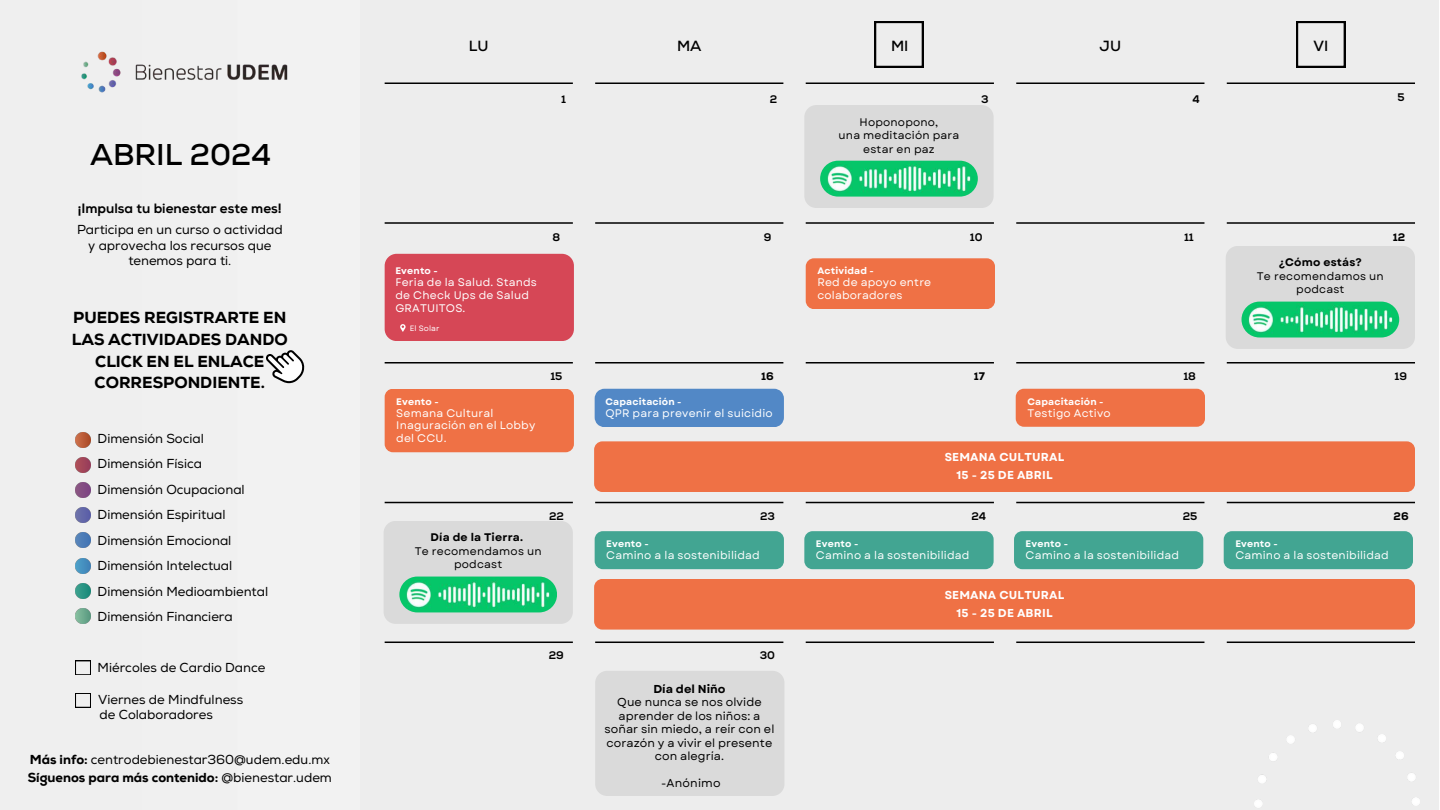
<style>
.page{position:relative;width:1440px;height:810px;background:#fff}
.page>*{position:absolute;margin:0;border:0;box-sizing:border-box;transform-origin:0 0}
.t1{font:700 30px "Nexa";color:#000}
.t2{font:800 16px/21.8px "Nexa";color:#000;text-align:center}
.t3{font:700 14.7px "Nexa";color:#000}
.t4{font:800 13.5px "Nexa";color:#000}
.t5{font:13px/25.5px "Nexa";color:#000}
.t6{font:11.5px/13.5px "Garet";letter-spacing:.005em;color:#000;text-align:center}
.t7{font:700 11.5px/18px "Garet";letter-spacing:.015em;color:#fff;text-align:center}
.t8{font:700 11.5px "Garet";letter-spacing:.005em;color:#000}
.t9{font:11px/12.8px "Garet";letter-spacing:.015em;color:#fff}
.t10{font:11px/13.5px "Garet";letter-spacing:.015em;color:#000;text-align:center}
.t11{font:800 11px "Nexa";color:#000}
.t12{font:700 11px "Garet";letter-spacing:.015em;color:#000}
.t13{font:800 11px "Nexa";color:#000}
.t14{font:700 9.5px "Garet";letter-spacing:.015em;color:#fff}
.t15{font:7.7px "Garet";letter-spacing:.015em;color:#fff}
.s1{font-weight:800}
</style>
<div class="page">
<div style="left:0;top:0;width:360px;height:810px;background:#f0f0f0"></div>
<div style="left:360px;top:0;width:1079px;height:810px;background:#ededed"></div>
<img style="left:67px;top:36px;width:237px;height:68px">
<img style="left:75px;top:432px;width:15px;height:15px">
<img style="left:75px;top:457px;width:15px;height:15px">
<img style="left:75px;top:482px;width:15px;height:15px">
<img style="left:75px;top:508px;width:15px;height:15px">
<img style="left:75px;top:533px;width:15px;height:15px">
<img style="left:75px;top:558px;width:15px;height:15px">
<img style="left:75px;top:583px;width:15px;height:15px">
<img style="left:75px;top:609px;width:15px;height:15px">
<hr style="left:385px;top:82px;width:188px;height:2px;background:#000">
<hr style="left:595px;top:82px;width:188px;height:2px;background:#000">
<hr style="left:806px;top:82px;width:188px;height:2px;background:#000">
<hr style="left:1016px;top:82px;width:188px;height:2px;background:#000">
<hr style="left:1227px;top:82px;width:188px;height:2px;background:#000">
<hr style="left:385px;top:222px;width:188px;height:2px;background:#000">
<hr style="left:595px;top:222px;width:188px;height:2px;background:#000">
<hr style="left:806px;top:222px;width:188px;height:2px;background:#000">
<hr style="left:1016px;top:222px;width:188px;height:2px;background:#000">
<hr style="left:1227px;top:222px;width:188px;height:2px;background:#000">
<hr style="left:385px;top:362px;width:188px;height:2px;background:#000">
<hr style="left:595px;top:362px;width:188px;height:2px;background:#000">
<hr style="left:806px;top:362px;width:188px;height:2px;background:#000">
<hr style="left:1016px;top:362px;width:188px;height:2px;background:#000">
<hr style="left:1227px;top:362px;width:188px;height:2px;background:#000">
<hr style="left:385px;top:502px;width:188px;height:1px;background:#000">
<hr style="left:595px;top:502px;width:188px;height:1px;background:#000">
<hr style="left:806px;top:502px;width:188px;height:1px;background:#000">
<hr style="left:1016px;top:502px;width:188px;height:1px;background:#000">
<hr style="left:1227px;top:502px;width:188px;height:1px;background:#000">
<hr style="left:385px;top:642px;width:188px;height:1px;background:#000">
<hr style="left:595px;top:642px;width:188px;height:1px;background:#000">
<hr style="left:806px;top:642px;width:188px;height:1px;background:#000">
<hr style="left:1016px;top:642px;width:188px;height:1px;background:#000">
<hr style="left:1227px;top:642px;width:188px;height:1px;background:#000">
<svg style="left:266px;top:350px;width:38px;height:33px"></svg>
<svg style="left:1297px;top:22px;width:48px;height:45px"></svg>
<svg style="left:75px;top:693px;width:16px;height:14px"></svg>
<svg style="left:875px;top:22px;width:48px;height:45px"></svg>
<svg style="left:75px;top:661px;width:16px;height:14px"></svg>
<div style="left:595px;top:389px;width:189px;height:38px;background:#5288c6"></div>
<div style="left:804px;top:105px;width:190px;height:103px;background:#dadada;border-radius:12px"></div>
<img style="left:820px;top:161px;width:158px;height:36px;border-radius:18px">
<img style="left:1255px;top:721px;width:164px;height:87px">
<div style="left:595px;top:671px;width:189px;height:125px;background:#dadada;border-radius:12px"></div>
<div style="left:385px;top:254px;width:189px;height:87px;background:#d64756;border-radius:12px"></div>
<svg style="left:400px;top:324px;width:5px;height:8px"></svg>
<div style="left:806px;top:258px;width:189px;height:51px;background:#ef7145;border-radius:8px"></div>
<div style="left:1016px;top:389px;width:189px;height:38px;background:#ef7145;border-radius:8px"></div>
<div style="left:595px;top:531px;width:189px;height:38px;background:#42a592;border-radius:8px"></div>
<div style="left:804px;top:531px;width:190px;height:38px;background:#42a592;border-radius:8px"></div>
<div style="left:1014px;top:531px;width:189px;height:38px;background:#42a592;border-radius:8px"></div>
<div style="left:1224px;top:531px;width:189px;height:38px;background:#42a592;border-radius:8px"></div>
<div style="left:384px;top:521px;width:189px;height:103px;background:#dadada;border-radius:12px"></div>
<img style="left:399px;top:577px;width:158px;height:35px;border-radius:18px">
<div style="left:1226px;top:246px;width:189px;height:103px;background:#dadada;border-radius:12px"></div>
<img style="left:1242px;top:302px;width:157px;height:36px;border-radius:18px">
<div style="left:385px;top:389px;width:189px;height:63px;background:#ef7145;border-radius:8px"></div>
<div style="left:594px;top:441px;width:821px;height:51px;background:#ef7145;border-radius:8px"></div>
<div style="left:594px;top:579px;width:821px;height:51px;background:#ef7145;border-radius:8px"></div>
<h1 class="t1" style="left:90px;top:137px;width:183px">ABRIL 2024</h1>
<p class="t4" style="left:78px;top:200px;width:205px">¡Impulsa tu bienestar este mes!</p>
<p class="t5" style="left:77px;top:222px;width:207px;line-height:15.8px;text-align:center">Participa en un curso o actividad y aprovecha los recursos que tenemos para ti.</p>
<p class="t2" style="left:72px;top:307px;width:217px">PUEDES REGISTRARTE EN<br>LAS ACTIVIDADES DANDO<br>CLICK EN EL ENLACE<br>CORRESPONDIENTE.</p>
<p class="t5" style="left:98px;top:426px;width:172px">Dimensión Social<br>Dimensión Física<br>Dimensión Ocupacional<br>Dimensión Espiritual<br>Dimensión Emocional<br>Dimensión Intelectual<br>Dimensión Medioambiental<br>Dimensión Financiera</p>
<p class="t5" style="left:98px;top:655px;width:169px">Miércoles de Cardio Dance</p>
<p class="t5" style="left:98px;top:687px;width:147px">Viernes de Mindfulness</p>
<p class="t5" style="left:100px;top:702px;width:115px">de Colaboradores</p>
<p class="t5" style="left:28px;top:751px;width:306px;line-height:18px"><span class="s1">Más info:</span> centrodebienestar360@udem.edu.mx<br><span class="s1">Síguenos para más contenido:</span> @bienestar.udem</p>
<p class="t3" style="left:469px;top:37px;width:21px">LU</p>
<p class="t3" style="left:1100px;top:37px;width:23px">JU</p>
<p class="t3" style="left:1313px;top:37px;width:16px">VI</p>
<p class="t3" style="left:677px;top:37px;width:26px">MA</p>
<p class="t3" style="left:891px;top:37px;width:19px">MI</p>
<p class="t11" style="left:561px;top:93px;width:6px">1</p>
<p class="t11" style="left:770px;top:93px;width:9px">2</p>
<p class="t11" style="left:981px;top:93px;width:9px">3</p>
<p class="t11" style="left:1192px;top:93px;width:9px">4</p>
<p class="t10" style="left:839px;top:115px;width:122px">Hoponopono,<br>una meditación para estar en paz</p>
<p class="t11" style="left:1398px;top:91px;width:9px">5</p>
<p class="t14" style="left:395px;top:264px;width:44px">Evento -</p>
<p class="t9" style="left:395px;top:276px;width:143px">Feria de la Salud. Stands de Check Ups de Salud<br>GRATUITOS.</p>
<p class="t15" style="left:410px;top:323px;width:31px">El Solar</p>
<p class="t11" style="left:553px;top:230px;width:9px">8</p>
<p class="t11" style="left:970px;top:230px;width:14px">10</p>
<p class="t11" style="left:764px;top:230px;width:9px">9</p>
<p class="t11" style="left:1184px;top:230px;width:11px">11</p>
<p class="t14" style="left:817px;top:264px;width:58px">Actividad -</p>
<p class="t9" style="left:817px;top:276px;width:115px">Red de apoyo entre colaboradores</p>
<p class="t12" style="left:1279px;top:255px;width:85px">¿Cómo estás?</p>
<p class="t10" style="left:1257px;top:269px;width:128px">Te recomendamos un podcast</p>
<p class="t13" style="left:1393px;top:230px;width:14px">12</p>
<p class="t14" style="left:396px;top:395px;width:44px">Evento -</p>
<p class="t9" style="left:396px;top:407px;width:141px">Semana Cultural<br>Inaguración en el Lobby del CCU.</p>
<p class="t11" style="left:550px;top:370px;width:14px">15</p>
<p class="t13" style="left:761px;top:370px;width:14px">16</p>
<p class="t14" style="left:605px;top:395px;width:78px">Capacitación -</p>
<p class="t9" style="left:605px;top:407px;width:169px">QPR para prevenir el suicidio</p>
<p class="t13" style="left:974px;top:370px;width:13px">17</p>
<p class="t14" style="left:1027px;top:395px;width:78px">Capacitación -</p>
<p class="t9" style="left:1027px;top:407px;width:85px">Testigo Activo</p>
<p class="t7" style="left:945px;top:448px;width:121px">SEMANA CULTURAL<br>15 - 25 DE ABRIL</p>
<p class="t11" style="left:1183px;top:370px;width:14px">18</p>
<p class="t11" style="left:1395px;top:370px;width:14px">19</p>
<p class="t12" style="left:431px;top:530px;width:94px">Día de la Tierra.</p>
<p class="t10" style="left:415px;top:544px;width:128px">Te recomendamos un podcast</p>
<p class="t11" style="left:549px;top:510px;width:16px">22</p>
<p class="t11" style="left:760px;top:510px;width:16px">23</p>
<p class="t11" style="left:971px;top:510px;width:16px">24</p>
<p class="t11" style="left:1183px;top:510px;width:16px">25</p>
<p class="t14" style="left:606px;top:537px;width:44px">Evento -</p>
<p class="t9" style="left:606px;top:549px;width:155px">Camino a la sostenibilidad</p>
<p class="t14" style="left:816px;top:537px;width:44px">Evento -</p>
<p class="t9" style="left:816px;top:549px;width:155px">Camino a la sostenibilidad</p>
<p class="t14" style="left:1026px;top:537px;width:44px">Evento -</p>
<p class="t9" style="left:1026px;top:549px;width:155px">Camino a la sostenibilidad</p>
<p class="t7" style="left:945px;top:586px;width:121px">SEMANA CULTURAL<br>15 - 25 DE ABRIL</p>
<p class="t13" style="left:1394px;top:510px;width:17px">26</p>
<p class="t14" style="left:1235px;top:537px;width:44px">Evento -</p>
<p class="t9" style="left:1235px;top:549px;width:155px">Camino a la sostenibilidad</p>
<p class="t11" style="left:549px;top:649px;width:17px">29</p>
<p class="t11" style="left:760px;top:649px;width:17px">30</p>
<p class="t8" style="left:653px;top:680px;width:74px">Día del Niño</p>
<p class="t6" style="left:605px;top:695px;width:171px">Que nunca se nos olvide aprender de los niños: a soñar sin miedo, a reír con el corazón y a vivir el presente con alegría.</p>
<p class="t6" style="left:661px;top:776px;width:61px">-Anónimo</p>
</div>
